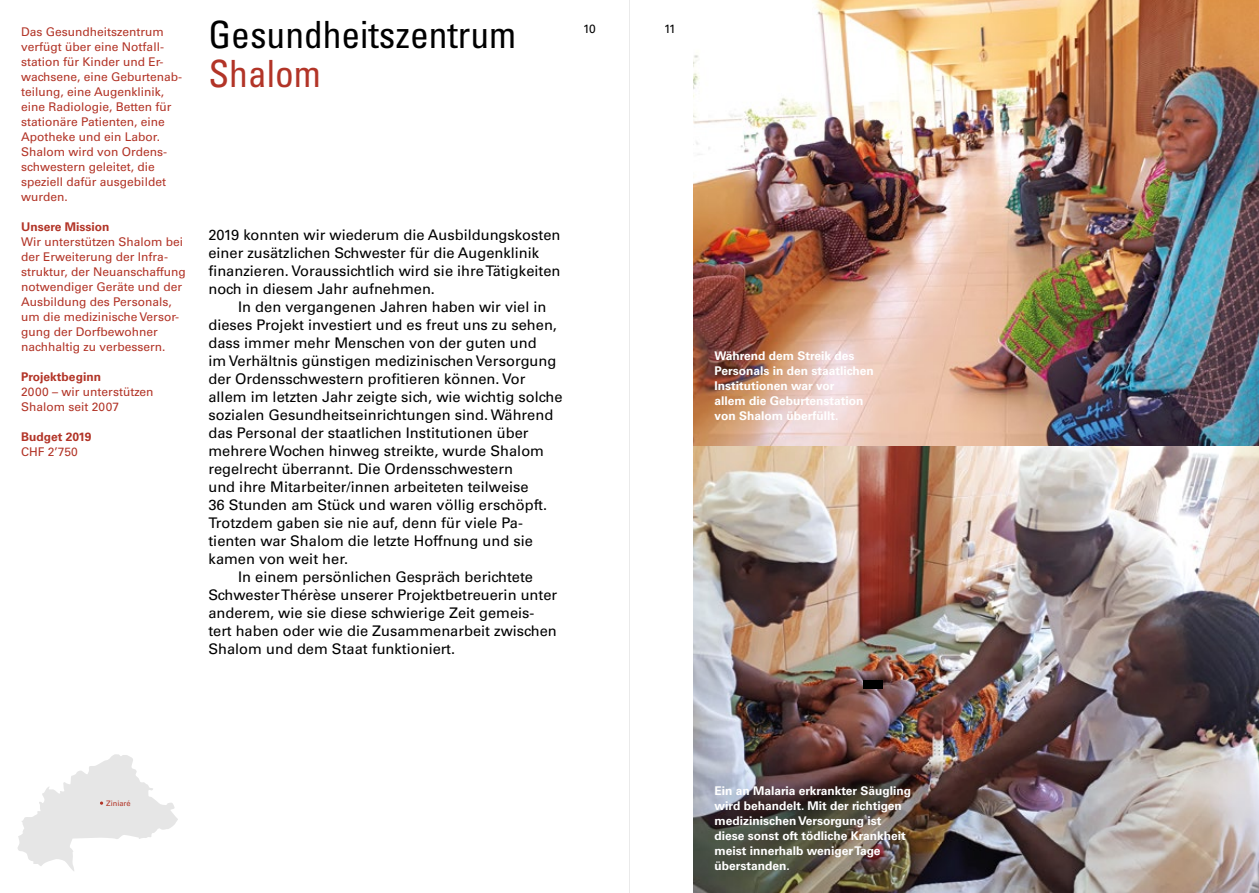
<style>
.page{position:relative;width:1259px;height:893px;background:#fff}
.page>*{position:absolute;margin:0;border:0;box-sizing:border-box;transform-origin:0 0}
.t1{font:condensed 37.5px "Univers LT Std";color:#000}
.t2{font:condensed 37.5px "Univers LT Std";color:#b23427}
.t3{font:14.7px/18px "Univers";color:#000}
.t4{font:12px/15px "Univers";color:#b23427}
.t5{font:700 12px/15px "Univers";color:#fff}
.t6{font:700 12px "Univers";color:#b23427}
.t7{font:12px "Univers";color:#000}
.t8{font:7.5px "Univers";color:#b23427}
</style>
<div class="page">
<img style="left:693px;top:0;width:566px;height:893px">
<svg style="left:18px;top:754px;width:160px;height:117px"></svg>
<div style="left:863px;top:680px;width:19px;height:9px;background:#000"></div>
<hr style="left:629px;top:0;width:1px;height:893px;background:#000">
<p class="t4" style="left:21px;top:25px;width:162px">Das Gesundheitszentrum verfügt über eine Notfall&shy;station für Kinder und Er&shy;wachsene, eine Geburtenab&shy;teilung, eine Augenklinik, eine Radiologie, Betten für stationäre Patienten, eine<br>Apotheke und ein Labor.<br>Shalom wird von Ordens&shy;schwestern geleitet, die speziell dafür ausgebildet wurden.</p>
<p class="t6" style="left:21px;top:220px;width:90px">Unsere Mission</p>
<p class="t4" style="left:21px;top:235px;width:166px">Wir unterstützen Shalom bei der Erweiterung der Infra&shy;struktur, der Neuanschaffung notwendiger Geräte und der<br>Ausbildung des Personals, um die medizinische Versor&shy;gung der Dorfbewohner nachhaltig zu verbessern.</p>
<p class="t6" style="left:21px;top:370px;width:81px">Projektbeginn</p>
<p class="t4" style="left:21px;top:385px;width:134px">2000 – wir unterstützen<br>Shalom seit 2007</p>
<p class="t6" style="left:21px;top:430px;width:72px">Budget 2019</p>
<p class="t4" style="left:21px;top:445px;width:58px">CHF 2’750</p>
<h1 class="t1" style="left:208px;top:11px;width:309px">Gesundheitszentrum</h1>
<h1 class="t2" style="left:208px;top:50px;width:114px">Shalom</h1>
<p class="t7" style="left:583px;top:22px;width:14px">10</p>
<p class="t7" style="left:664px;top:22px;width:13px">11</p>
<p class="t3" style="left:208px;top:226px;width:353px">2019 konnten wir wiederum die Ausbildungskosten einer zusätzlichen Schwester für die Augenklinik finanzieren. Voraussichtlich wird sie ihre Tätigkeiten noch in diesem Jahr aufnehmen.</p>
<p class="t3" style="left:238px;top:298px;width:310px">In den vergangenen Jahren haben wir viel in</p>
<p class="t3" style="left:208px;top:316px;width:350px">dieses Projekt investiert und es freut uns zu sehen,</p>
<p class="t3" style="left:208px;top:334px;width:330px">dass immer mehr Menschen von der guten und</p>
<p class="t3" style="left:208px;top:352px;width:349px">im Verhältnis günstigen medizinischen Versorgung</p>
<p class="t3" style="left:208px;top:370px;width:318px">der Ordensschwestern profitieren können. Vor</p>
<p class="t3" style="left:208px;top:388px;width:355px">allem im letzten Jahr zeigte sich, wie wichtig solche</p>
<p class="t3" style="left:208px;top:406px;width:346px">sozialen Gesundheitseinrichtungen sind. Während</p>
<p class="t3" style="left:208px;top:424px;width:322px">das Personal der staatlichen Institutionen über</p>
<p class="t3" style="left:208px;top:442px;width:337px">mehrere Wochen hinweg streikte, wurde Shalom</p>
<p class="t3" style="left:208px;top:460px;width:306px">regelrecht überrannt. Die Ordensschwestern</p>
<p class="t3" style="left:208px;top:478px;width:322px">und ihre Mitarbeiter/innen arbeiteten teilweise</p>
<p class="t3" style="left:208px;top:496px;width:340px">36 Stunden am Stück und waren völlig erschöpft.</p>
<p class="t3" style="left:208px;top:514px;width:316px">Trotzdem gaben sie nie auf, denn für viele Pa-</p>
<p class="t3" style="left:208px;top:532px;width:326px">tienten war Shalom die letzte Hoffnung und sie</p>
<p class="t3" style="left:208px;top:550px;width:141px">kamen von weit her.</p>
<p class="t3" style="left:238px;top:568px;width:296px">In einem persönlichen Gespräch berichtete</p>
<p class="t3" style="left:208px;top:586px;width:350px">Schwester Thérèse unserer Projektbetreuerin unter</p>
<p class="t3" style="left:208px;top:604px;width:327px">anderem, wie sie diese schwierige Zeit gemeis-</p>
<p class="t3" style="left:208px;top:622px;width:350px">tert haben oder wie die Zusammenarbeit zwischen</p>
<p class="t3" style="left:208px;top:640px;width:248px">Shalom und dem Staat funktioniert.</p>
<p class="t5" style="left:714px;top:349px;width:161px">Während dem Streik des<br>Personals in den staatlichen<br>Institutionen war vor<br>allem die Geburtenstation von Shalom überfüllt.</p>
<p class="t8" style="left:106px;top:799px;width:26px">Ziniaré</p>
<p class="t5" style="left:714px;top:784px;width:198px">Ein an Malaria erkrankter Säugling wird behandelt. Mit der richtigen medizinischen Versorgung ist diese sonst oft tödliche Krankheit meist innerhalb weniger Tage überstanden.</p>
</div>
